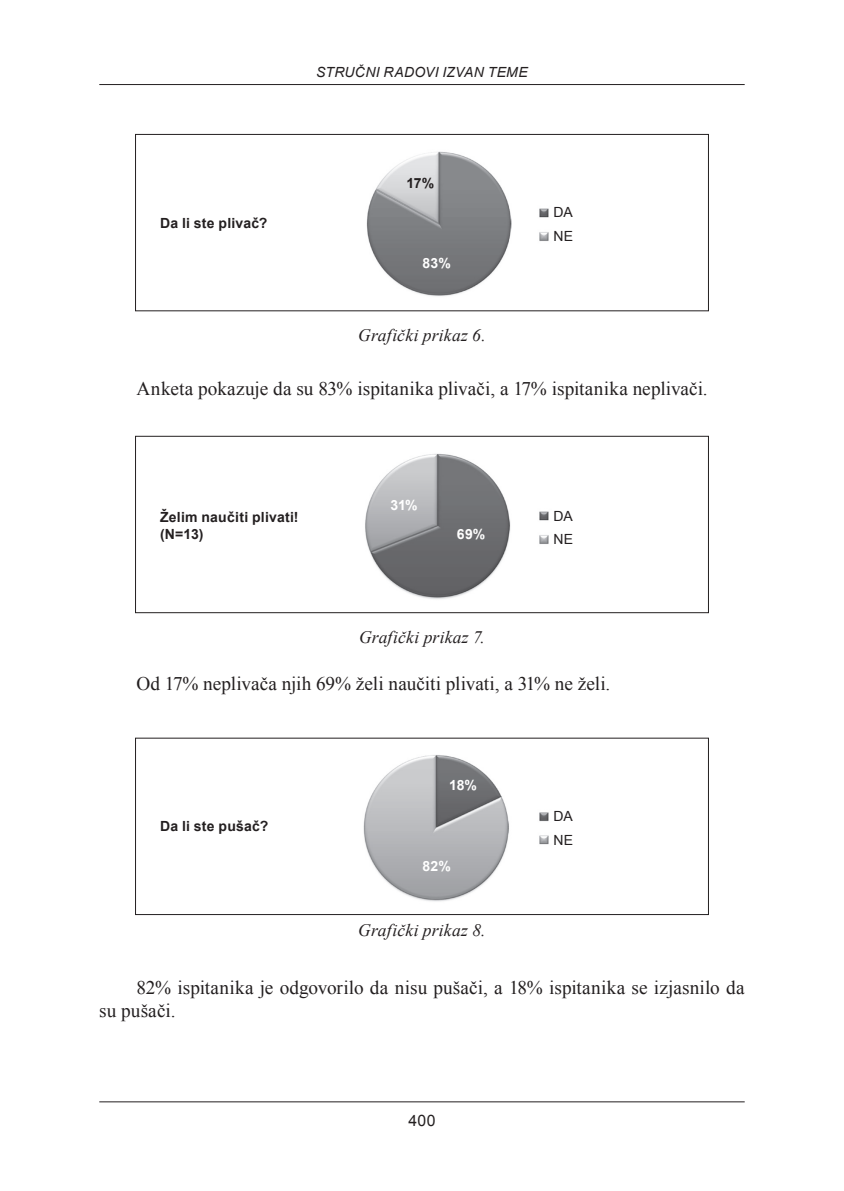
<style>
.page{position:relative;width:844px;height:1191px;background:#fff}
.page>*{position:absolute;margin:0;border:0;box-sizing:border-box;transform-origin:0 0}
.t1{font:19.25px/23.1px "Times New Roman";letter-spacing:.005em;color:#231f20}
.t2{font:italic 17.5px "Times New Roman";letter-spacing:.015em;color:#231f20}
.t3{font:15.75px "Arial";color:#231f20}
.t4{font:700 14px/16.8px "Arial";letter-spacing:.015em;color:#231f20}
.t5{font:italic 14px "Arial";letter-spacing:.015em;color:#231f20}
.t6{font:700 14px "Arial";letter-spacing:.01em;color:#fff}
.t7{font:14px/23.4px "Arial";letter-spacing:.005em;color:#231f20}
</style>
<div class="page">
<hr style="left:99px;top:84px;width:645px;height:1px;background:#231f20">
<hr style="left:99px;top:1101px;width:645px;height:1px;background:#231f20">
<img style="left:539px;top:208px;width:10px;height:33px">
<div style="left:135px;top:134px;width:573px;height:177px;border:1px solid #231f20"></div>
<img style="left:366px;top:151px;width:146px;height:145px">
<img style="left:365px;top:453px;width:146px;height:146px">
<img style="left:539px;top:511px;width:10px;height:33px">
<div style="left:135px;top:436px;width:573px;height:177px;border:1px solid #231f20"></div>
<img style="left:363px;top:755px;width:146px;height:147px">
<img style="left:539px;top:812px;width:10px;height:33px">
<div style="left:135px;top:737px;width:573px;height:178px;border:1px solid #231f20"></div>
<p class="t5" style="left:316px;top:63px;width:213px">STRUČNI RADOVI IZVAN TEME</p>
<p class="t4" style="left:160px;top:215px;width:109px">Da li ste plivač?</p>
<p class="t4" style="left:406px;top:175px;width:29px">17%</p>
<p class="t6" style="left:422px;top:253px;width:30px">83%</p>
<p class="t7" style="left:553px;top:201px;width:21px">DA<br>NE</p>
<p class="t2" style="left:358px;top:322px;width:129px">Grafički prikaz 6.</p>
<p class="t1" style="left:136px;top:377px;width:572px">Anketa pokazuje da su 83% ispitanika plivači, a 17% ispitanika neplivači.</p>
<p class="t4" style="left:160px;top:509px;width:140px">Želim naučiti plivati! (N=13)</p>
<p class="t6" style="left:390px;top:496px;width:29px">31%</p>
<p class="t6" style="left:457px;top:524px;width:30px">69%</p>
<p class="t7" style="left:553px;top:504px;width:21px">DA<br>NE</p>
<p class="t2" style="left:359px;top:625px;width:127px">Grafički prikaz 7.</p>
<p class="t1" style="left:136px;top:671px;width:475px">Od 17% neplivača njih 69% želi naučiti plivati, a 31% ne želi.</p>
<p class="t4" style="left:160px;top:818px;width:110px">Da li ste pušač?</p>
<p class="t6" style="left:449px;top:776px;width:29px">18%</p>
<p class="t6" style="left:422px;top:857px;width:30px">82%</p>
<p class="t7" style="left:553px;top:804px;width:21px">DA<br>NE</p>
<p class="t2" style="left:358px;top:918px;width:129px">Grafički prikaz 8.</p>
<p class="t1" style="left:99px;top:975px;width:646px;text-indent:37px">82% ispitanika je odgovorilo da nisu pušači, a 18% ispitanika se izjasnilo da su pušači.</p>
<p class="t3" style="left:408px;top:1110px;width:28px">400</p>
</div>
